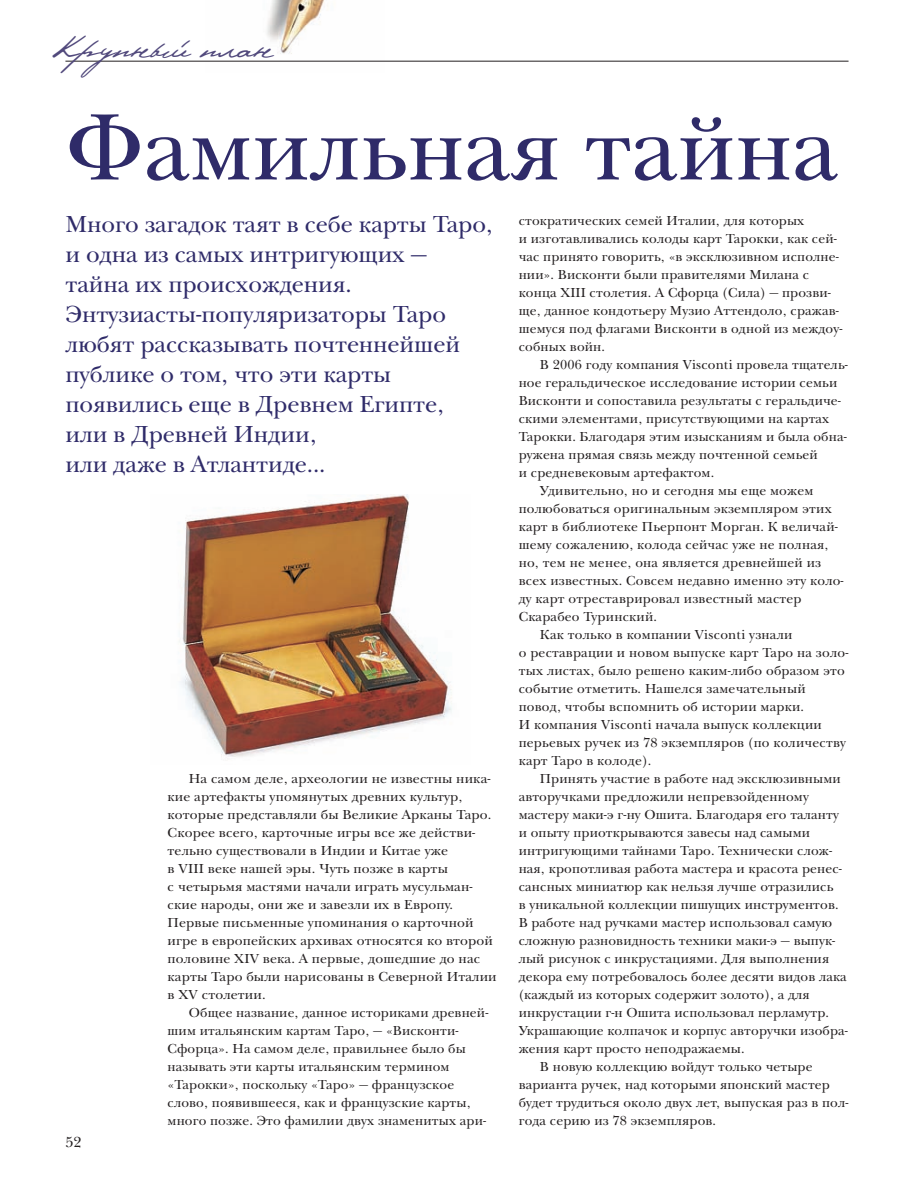
<style>
.page{position:relative;width:914px;height:1190px;background:#fff}
.page>*{position:absolute;margin:0;border:0;box-sizing:border-box;transform-origin:0 0}
.t1{font:94.5px "New Baskerville C";color:#2f2b69}
.t2{font:33px "Pushkin";color:#51497c}
.t3{font:24px/30px "New Baskerville C";letter-spacing:-.005em;color:#2f2b69}
.t4{font:15px "New Baskerville C";color:#231f20}
.t5{font:13.5px/18px "New Baskerville C";letter-spacing:.01em;color:#231f20}
</style>
<div class="page">
<img style="left:205px;top:0;width:179px;height:61px">
<hr style="left:65px;top:61px;width:783px;height:1px;background:#231f20">
<img style="left:179px;top:494px;width:273px;height:263px">
<h2 class="t2" style="left:53px;top:26px;width:221px">Крупный план</h2>
<h1 class="t1" style="left:65px;top:114px;width:773px">Фамильная тайна</h1>
<p class="t3" style="left:65px;top:212px;width:429px">Много загадок таят в себе карты Таpо, и одна из самых интригующих — тайна их происхождения.<br>Энтузиасты-популяpизатоpы Таpо любят рассказывать почтеннейшей публике о том, что эти карты появились еще в Древнем Египте,<br>или в Древней Индии,<br>или даже в Атлантиде...</p>
<p class="t5" style="left:518px;top:213px;width:325px">стократических семей Италии, для которых<br>и изготавливались колоды карт Таpокки, как сей&shy;час принято говорить, «в эксклюзивном исполне&shy;нии». Висконти были правителями Милана с конца XIII столетия. А Сфоpца (Сила) — прозви&shy;ще, данное кондотьеру Музио Аттендоло, сражав&shy;шемуся под флагами Висконти в одной из междоу&shy;собных войн.</p>
<p class="t5" style="left:539px;top:357px;width:309px">В 2006 году компания Visconti провела тщатель-</p>
<p class="t5" style="left:518px;top:375px;width:320px">ное геральдическое исследование истории семьи</p>
<p class="t5" style="left:518px;top:393px;width:323px">Висконти и сопоставила результаты с геральдиче-</p>
<p class="t5" style="left:518px;top:411px;width:312px">скими элементами, присутствующими на картах</p>
<p class="t5" style="left:518px;top:429px;width:329px">Тарокки. Благодаря этим изысканиям и была обна-</p>
<p class="t5" style="left:518px;top:447px;width:300px">ружена прямая связь между почтенной семьей</p>
<p class="t5" style="left:518px;top:465px;width:197px">и средневековым артефактом.</p>
<p class="t5" style="left:539px;top:483px;width:275px">Удивительно, но и сегодня мы еще можем</p>
<p class="t5" style="left:518px;top:501px;width:314px">полюбоваться оригинальным экземпляром этих</p>
<p class="t5" style="left:518px;top:519px;width:320px">карт в библиотеке Пьерпонт Морган. К величай-</p>
<p class="t5" style="left:518px;top:537px;width:311px">шему сожалению, колода сейчас уже не полная,</p>
<p class="t5" style="left:518px;top:555px;width:304px">но, тем не менее, она является древнейшей из</p>
<p class="t5" style="left:518px;top:573px;width:326px">всех известных. Совсем недавно именно эту коло-</p>
<p class="t5" style="left:518px;top:591px;width:284px">ду карт отреставрировал известный мастер</p>
<p class="t5" style="left:518px;top:609px;width:140px">Скарабео Туринский.</p>
<p class="t5" style="left:539px;top:627px;width:254px">Как только в компании Visconti узнали</p>
<p class="t5" style="left:518px;top:645px;width:331px">о реставрации и новом выпуске карт Таро на золо-</p>
<p class="t5" style="left:518px;top:663px;width:327px">тых листах, было решено каким-либо образом это</p>
<p class="t5" style="left:518px;top:681px;width:288px">событие отметить. Нашелся замечательный</p>
<p class="t5" style="left:518px;top:699px;width:287px">повод, чтобы вспомнить об истории марки.</p>
<p class="t5" style="left:518px;top:717px;width:304px">И компания Visconti начала выпуск коллекции</p>
<p class="t5" style="left:518px;top:735px;width:328px">перьевых ручек из 78 экземпляров (по количеству</p>
<p class="t5" style="left:518px;top:753px;width:134px">карт Таро в колоде).</p>
<p class="t5" style="left:539px;top:771px;width:302px">Принять участие в работе над эксклюзивными</p>
<p class="t5" style="left:518px;top:789px;width:291px">авторучками предложили непревзойденному</p>
<p class="t5" style="left:518px;top:807px;width:321px">мастеру маки-э г-ну Ошита. Благодаря его таланту</p>
<p class="t5" style="left:518px;top:825px;width:293px">и опыту приоткрываются завесы над самыми</p>
<p class="t5" style="left:518px;top:843px;width:315px">интригующими тайнами Таро. Технически слож-</p>
<p class="t5" style="left:518px;top:861px;width:325px">ная, кропотливая работа мастера и красота ренес -</p>
<p class="t5" style="left:518px;top:879px;width:316px">сансных миниатюр как нельзя лучше отразились</p>
<p class="t5" style="left:518px;top:897px;width:321px">в уникальной коллекции пишущих инструментов.</p>
<p class="t5" style="left:518px;top:915px;width:315px">В работе над ручками мастер использовал самую</p>
<p class="t5" style="left:518px;top:933px;width:318px">сложную разновидность техники маки-э — выпук-</p>
<p class="t5" style="left:518px;top:951px;width:312px">лый рисунок с инкрустациями. Для выполнения</p>
<p class="t5" style="left:518px;top:969px;width:329px">декора ему потребовалось более десяти видов лака</p>
<p class="t5" style="left:518px;top:987px;width:292px">(каждый из которых содержит золото), а для</p>
<p class="t5" style="left:518px;top:1005px;width:312px">инкрустации г-н Ошита использовал перламутр.</p>
<p class="t5" style="left:518px;top:1023px;width:330px">Украшающие колпачок и корпус авторучки изобра-</p>
<p class="t5" style="left:518px;top:1041px;width:227px">жения карт просто неподражаемы.</p>
<p class="t5" style="left:539px;top:1059px;width:274px">В новую коллекцию войдут только четыре</p>
<p class="t5" style="left:518px;top:1077px;width:312px">варианта ручек, над которыми японский мастер</p>
<p class="t5" style="left:518px;top:1095px;width:331px">будет трудиться около двух лет, выпуская раз в пол-</p>
<p class="t5" style="left:518px;top:1113px;width:199px">года серию из 78 экземпляров.</p>
<p class="t5" style="left:167px;top:771px;width:330px;text-indent:21px">На самом деле, археологии не известны ника&shy;кие артефакты упомянутых древних культур, которые представляли бы Великие Арканы Таpо.<br>Скорее всего, карточные игры все же действи&shy;тельно существовали в Индии и Китае уже<br>в VIII веке нашей эры. Чуть позже в карты<br>с четырьмя мастями начали играть мусульман&shy;ские народы, они же и завезли их в Европу.<br>Первые письменные упоминания о карточной игре в европейских архивах относятся ко второй половине XIV века. А первые, дошедшие до нас карты Таpо были нарисованы в Северной Италии в XV столетии.</p>
<p class="t5" style="left:167px;top:1005px;width:322px;text-indent:21px">Общее название, данное историками древней&shy;шим итальянским картам Таpо, — «Висконти-Сфоpца». На самом деле, правильнее было бы называть эти карты итальянским термином «Таpокки», поскольку «Таpо» — французское слово, появившееся, как и французские карты, много позже. Это фамилии двух знаменитых ари-</p>
<p class="t4" style="left:65px;top:1137px;width:17px">52</p>
</div>
